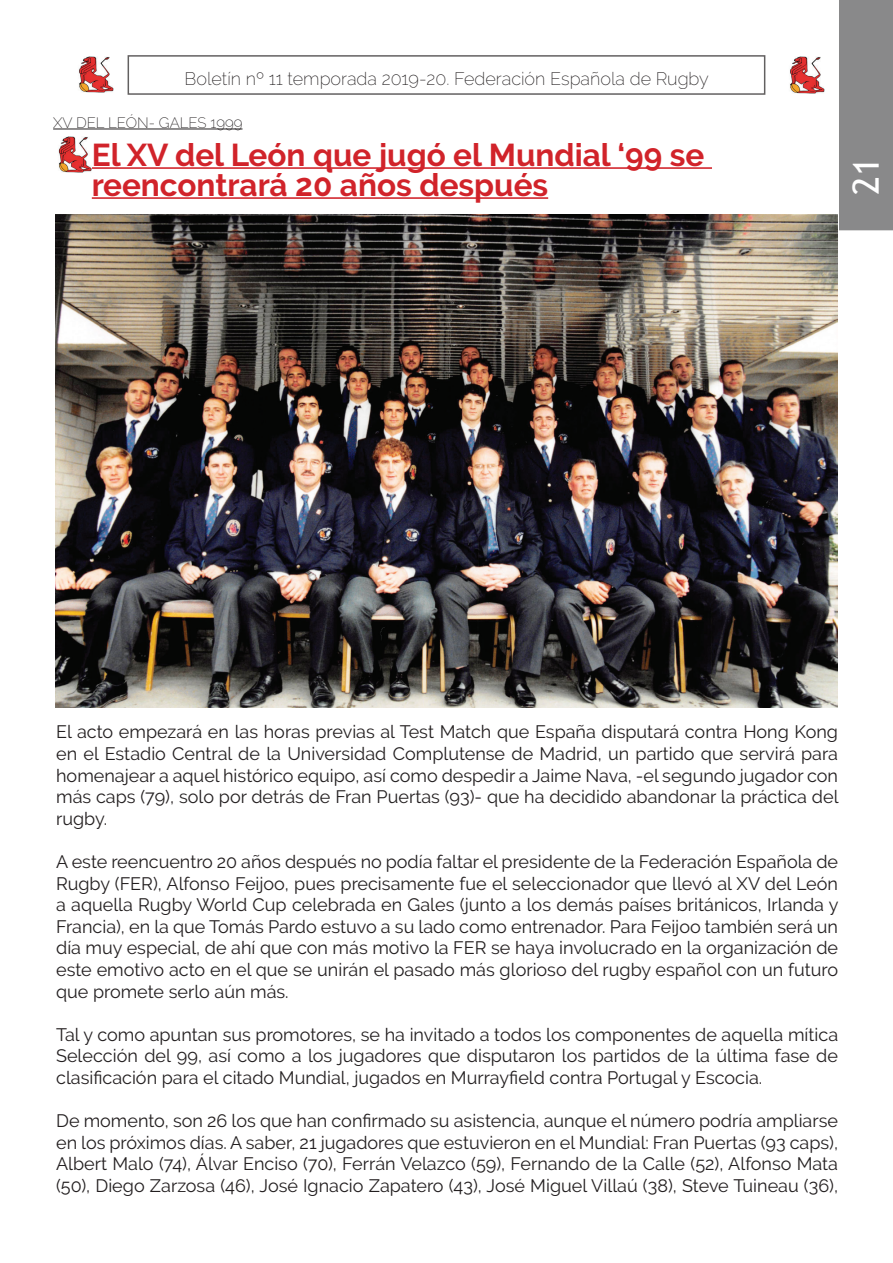
<style>
.page{position:relative;width:893px;height:1263px;background:#fff}
.page>*{position:absolute;margin:0;border:0;box-sizing:border-box;transform-origin:0 0}
.t1{font:36px "Trebuchet MS";color:#fff}
.t2{font:700 31.5px/30px "Raleway";color:#d1232a}
.t3{font:18px/21.6px "Raleway";color:#231f20;text-align:justify}
.t4{font:200 18px "Raleway";color:#231f20}
.t5{font:200 15px "Raleway";color:#231f20}
</style>
<div class="page">
<img style="left:790px;top:57px;width:34px;height:36px">
<img style="left:79px;top:56px;width:34px;height:37px">
<div style="left:839px;top:0;width:54px;height:230px;background:#89898a"></div>
<hr style="left:92px;top:167px;width:620px;height:2px;background:#d1232a">
<hr style="left:92px;top:197px;width:456px;height:2px;background:#d1232a">
<hr style="left:53px;top:129px;width:189px;height:1px;background:#231f20">
<img style="left:55px;top:214px;width:782px;height:494px">
<img style="left:58px;top:136px;width:34px;height:37px">
<p class="t4" style="left:185px;top:68px;width:526px">Boletín nº 11 temporada 2019-20. Federación Española de Rugby</p>
<p class="t5" style="left:53px;top:114px;width:191px">XV DEL LEÓN- GALES 1999</p>
<h2 class="t2" style="left:92px;top:140px;width:614px">El XV del León que jugó el Mundial ‘99 se reencontrará 20 años después</h2>
<h1 class="t1" style="left:845px;top:195px;width:39px;rotate:-90deg">21</h1>
<p class="t3" style="left:56px;top:721px;width:784px">El acto empezará en las horas previas al Test Match que España disputará contra Hong Kong en el Estadio Central de la Universidad Complutense de Madrid, un partido que servirá para homenajear a aquel histórico equipo, así como despedir a Jaime Nava, -el segundo jugador con más caps (79), solo por detrás de Fran Puertas (93)- que ha decidido abandonar la práctica del rugby.</p>
<p class="t3" style="left:56px;top:851px;width:784px">A este reencuentro 20 años después no podía faltar el presidente de la Federación Española de Rugby (FER), Alfonso Feijoo, pues precisamente fue el seleccionador que llevó al XV del León a aquella Rugby World Cup celebrada en Gales (junto a los demás países británicos, Irlanda y Francia), en la que Tomás Pardo estuvo a su lado como entrenador. Para Feijoo también será un día muy especial, de ahí que con más motivo la FER se haya involucrado en la organización de este emotivo acto en el que se unirán el pasado más glorioso del rugby español con un futuro que promete serlo aún más.</p>
<p class="t3" style="left:56px;top:1024px;width:783px">Tal y como apuntan sus promotores, se ha invitado a todos los componentes de aquella mítica Selección del 99, así como a los jugadores que disputaron los partidos de la última fase de clasificación para el citado Mundial, jugados en Murrayfield contra Portugal y Escocia.</p>
<p class="t3" style="left:56px;top:1110px;width:783px">De momento, son 26 los que han confirmado su asistencia, aunque el número podría ampliarse en los próximos días. A saber, 21 jugadores que estuvieron en el Mundial: Fran Puertas (93 caps), Albert Malo (74), Álvar Enciso (70), Ferrán Velazco (59), Fernando de la Calle (52), Alfonso Mata (50), Diego Zarzosa (46), José Ignacio Zapatero (43), José Miguel Villaú (38), Steve Tuineau (36),</p>
</div>
